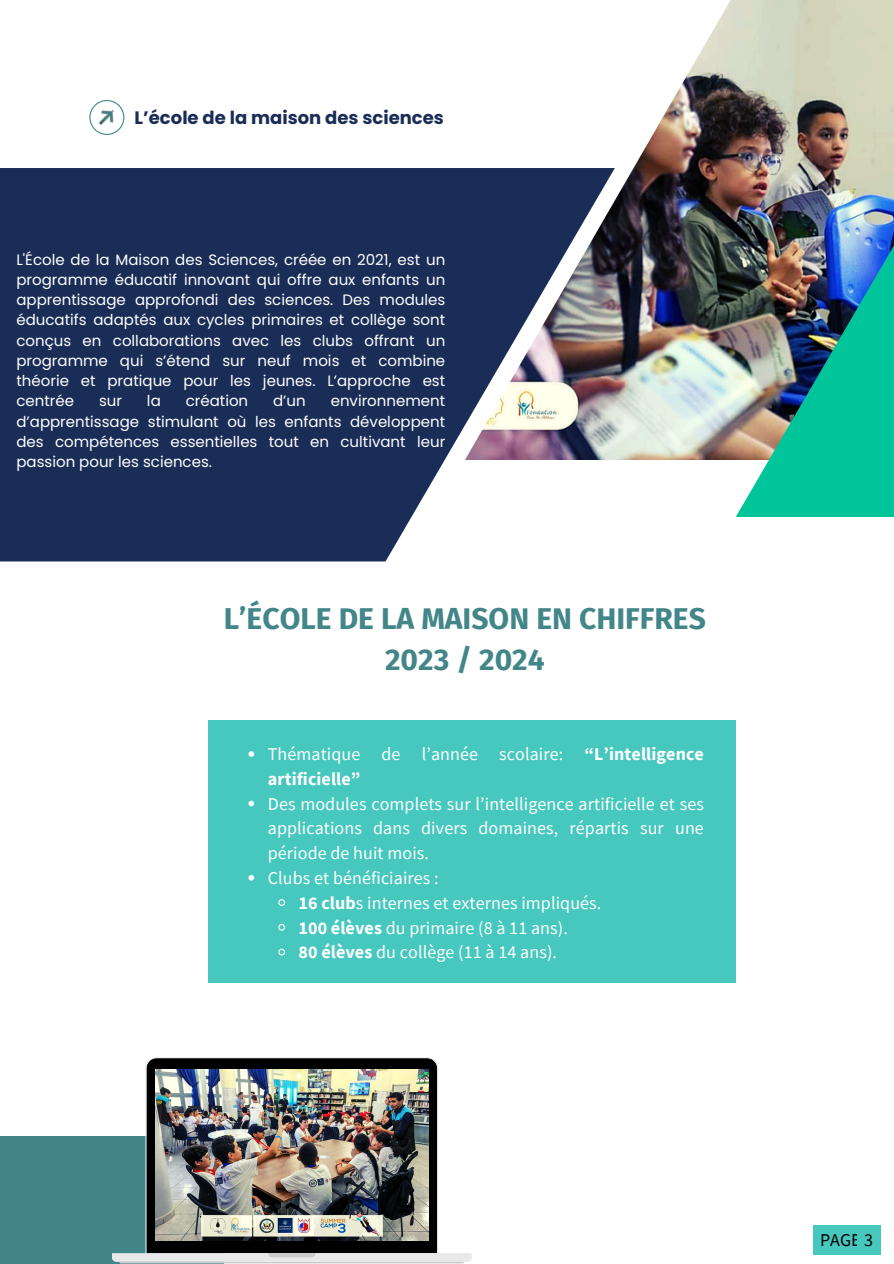
<style>
.page{position:relative;width:894px;height:1264px;background:#fff}
.page>*{position:absolute;margin:0;border:0;box-sizing:border-box;transform-origin:0 0}
.t1{font:700 30px/41.7px "Fira Sans";color:#42868a;text-align:center}
.t2{font:18px/24.8px "Source Sans Pro";letter-spacing:.005em;color:#fff}
.t3{font:700 18px "Poppins";color:#1a2d57}
.t4{font:18px "Source Sans Pro";color:#000001}
.t5{font:15px/20.2px "Poppins";color:#fff;text-align:justify}
.s1{font-weight:700}
</style>
<div class="page">
<svg style="left:89px;top:100px;width:35px;height:35px"></svg>
<img style="left:94px;top:105px;width:25px;height:25px">
<div style="left:812px;top:1225px;width:68px;height:30px;background:#47c8bf"></div>
<img style="left:614px;top:0;width:279px;height:459px">
<svg style="left:0;top:168px;width:614px;height:393px;fill:#1a2d57"></svg>
<img style="left:735px;top:232px;width:158px;height:285px">
<div style="left:0;top:1136px;width:224px;height:127px;background:#42868a"></div>
<svg style="left:112px;top:1057px;width:359px;height:204px"></svg>
<svg style="left:119px;top:1253px;width:345px;height:10px"></svg>
<img style="left:155px;top:1069px;width:273px;height:171px">
<div style="left:208px;top:720px;width:527px;height:262px;background:#47c8bf"></div>
<svg style="left:248px;top:751px;width:6px;height:5px"></svg>
<svg style="left:248px;top:800px;width:6px;height:6px"></svg>
<svg style="left:248px;top:875px;width:6px;height:5px"></svg>
<svg style="left:278px;top:899px;width:8px;height:7px"></svg>
<svg style="left:278px;top:924px;width:8px;height:7px"></svg>
<svg style="left:278px;top:948px;width:8px;height:8px"></svg>
<p class="t3" style="left:135px;top:105px;width:311px">L’école de la maison des sciences</p>
<p class="t5" style="left:16px;top:249px;width:430px">L'École de la Maison des Sciences, créée en 2021, est un programme éducatif innovant qui offre aux enfants un apprentissage approfondi des sciences. Des modules éducatifs adaptés aux cycles primaires et collège sont conçus en collaborations avec les clubs offrant un programme qui s’étend sur neuf mois et combine théorie et pratique pour les jeunes. L’approche est centrée</p>
<p class="t5" style="left:99px;top:391px;width:25px">sur</p>
<p class="t5" style="left:147px;top:391px;width:15px">la</p>
<p class="t5" style="left:186px;top:391px;width:64px">création</p>
<p class="t5" style="left:273px;top:391px;width:34px">d’un</p>
<p class="t5" style="left:16px;top:391px;width:430px;text-indent:314px">environnement d’apprentissage stimulant où les enfants développent des compétences essentielles tout en cultivant leur passion pour les sciences.</p>
<p class="t1" style="left:224px;top:597px;width:483px">L’ÉCOLE DE LA MAISON EN CHIFFRES<br>2023 / 2024</p>
<p class="t2" style="left:268px;top:741px;width:437px">Thématique de l’année scolaire: <span class="s1">“L’intelligence artificielle”</span></p>
<p class="t2" style="left:268px;top:791px;width:437px;text-align:justify">Des modules complets sur l’intelligence artificielle et ses applications dans divers domaines, répartis sur une période de huit mois.</p>
<p class="t2" style="left:268px;top:865px;width:172px">Clubs et bénéficiaires :</p>
<p class="t2" style="left:298px;top:890px;width:304px"><span class="s1">16 club</span>s internes et externes impliqués.</p>
<p class="t2" style="left:298px;top:914px;width:271px"><span class="s1">100 élèves</span> du primaire (8 à 11 ans).</p>
<h2 class="t2" style="left:298px;top:939px;width:260px"><span class="s1">80 élèves</span> du collège (11 à 14 ans).</h2>
<h3 class="t4" style="left:819px;top:1228px;width:55px">PAGE 2</h3>
<p class="t4" style="left:864px;top:1228px;width:10px">3</p>
</div>
